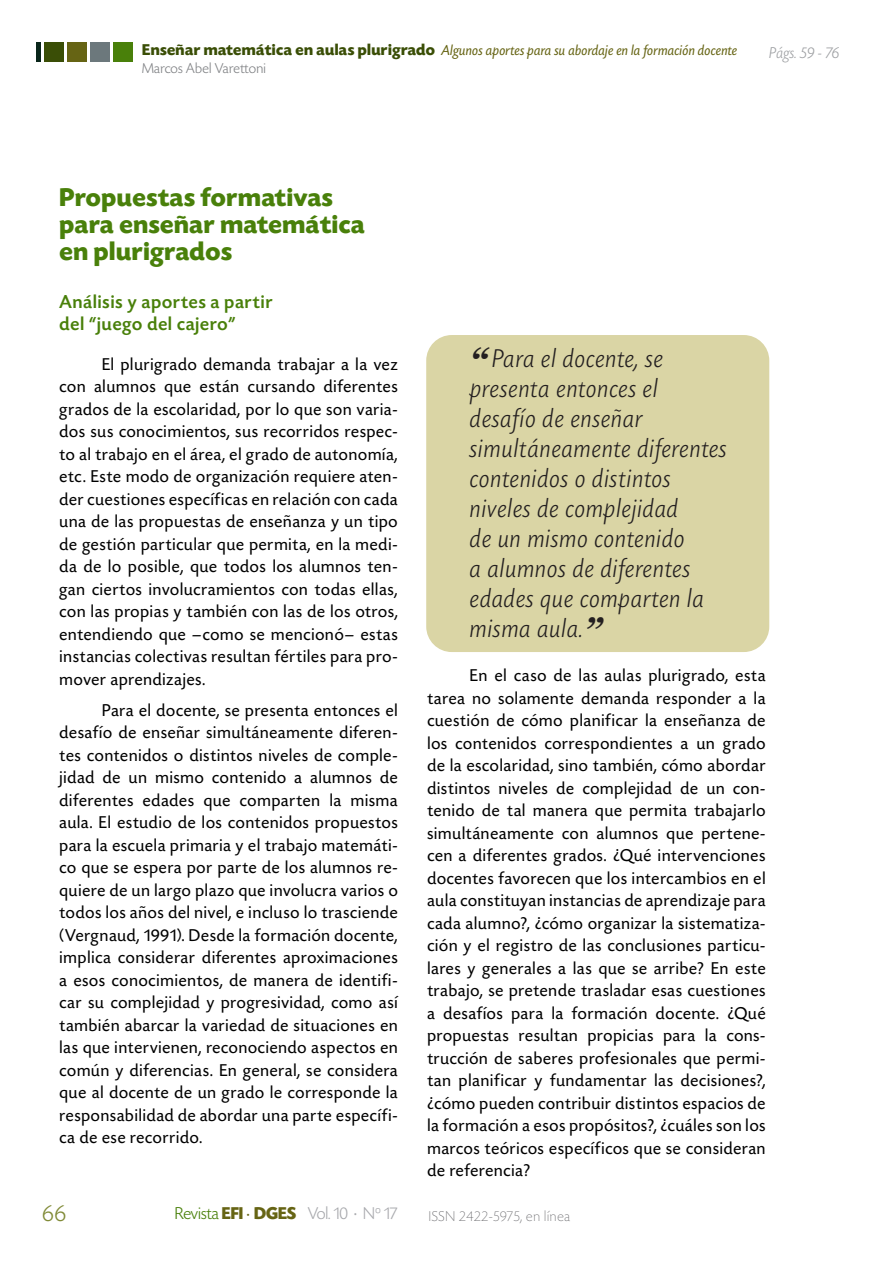
<style>
.page{position:relative;width:893px;height:1263px;background:#fff}
.page>*{position:absolute;margin:0;border:0;box-sizing:border-box;transform-origin:0 0}
.t1{font:italic 300 27px/30px "Today SHOP";letter-spacing:.05em;color:#231f20}
.t2{font:700 27px/27px "Today SHOP";letter-spacing:.025em;color:#49800a}
.t3{font:300 24px "Today SHOP";color:#808a36}
.t4{font:500 19.5px/22.5px "Today SHOP";letter-spacing:.055em;color:#49800a}
.t5{font:18px/22.5px "Today SHOP";letter-spacing:.05em;color:#000;text-align:justify}
.t6{font:300 18px "Today SHOP";color:#a8a9ad}
.t7{font:italic 300 16.5px "Today SHOP";letter-spacing:.025em;color:#9d9fa2}
.t8{font:italic 15px/17.1px "Today SHOP";letter-spacing:.025em;color:#666414}
.t9{font:200 15px "Today SHOP";letter-spacing:.05em;color:#636366}
.s1{font-weight:700;font-style:normal;font-size:16.5px;color:#3a4e06}
.s2{font-weight:300;font-style:normal;color:#808285}
.s3{font-family:"Georgia";font-weight:700;font-size:34.5px}
.s4{color:#49800a}
.s5{font-weight:700;color:#666414}
.s6{font-family:"Minion Pro";font-weight:400;color:#666414}
.s7{font-family:"Trasandina W03";font-size:15px}
</style>
<div class="page">
<div style="left:426px;top:335px;width:343px;height:317px;background:#dad5a5;border-radius:26px"></div>
<div style="left:44px;top:43px;width:19px;height:19px;background:#3a4e06"></div>
<div style="left:67px;top:43px;width:19px;height:19px;background:#666414"></div>
<div style="left:90px;top:43px;width:20px;height:19px;background:#6c787c"></div>
<div style="left:113px;top:43px;width:20px;height:19px;background:#49800a"></div>
<hr style="left:36px;top:43px;width:4px;height:19px;background:#09261a">
<p class="t8" style="left:142px;top:43px;width:596px"><span class="s1">Enseñar matemática en aulas plurigrado</span> Algunos aportes para su abordaje en la formación docente<br><span class="s2">Marcos Abel Varettoni</span></p>
<p class="t7" style="left:769px;top:44px;width:71px">Págs. 59 - 76</p>
<h1 class="t2" style="left:60px;top:184px;width:307px">Propuestas formativas para enseñar matemática en plurigrados</h1>
<p class="t4" style="left:60px;top:291px;width:214px">Análisis y aportes a partir del “juego del cajero”</p>
<p class="t5" style="left:60px;top:353px;width:340px;text-indent:43px">El plurigrado demanda trabajar a la vez con alumnos que están cursando diferentes grados de la escolaridad, por lo que son varia&shy;dos sus conocimientos, sus recorridos respec&shy;to al trabajo en el área, el grado de autonomía, etc. Este modo de organización requiere aten&shy;der cuestiones específicas en relación con cada una de las propuestas de enseñanza y un tipo de gestión particular que permita, en la medi&shy;da de lo posible, que todos los alumnos ten&shy;gan ciertos involucramientos con todas ellas, con las propias y también con las de los otros, entendiendo que –como se mencionó– estas instancias colectivas resultan fértiles para pro&shy;mover aprendizajes.</p>
<p class="t5" style="left:60px;top:699px;width:340px;text-indent:43px">Para el docente, se presenta entonces el desafío de enseñar simultáneamente diferen&shy;tes contenidos o distintos niveles de comple&shy;jidad de un mismo contenido a alumnos de diferentes edades que comparten la misma aula. El estudio de los contenidos propuestos para la escuela primaria y el trabajo matemáti&shy;co que se espera por parte de los alumnos re&shy;quiere de un largo plazo que involucra varios o todos los años del nivel, e incluso lo trasciende (Vergnaud, 1991). Desde la formación docente, implica considerar diferentes aproximaciones a esos conocimientos, de manera de identifi&shy;car su complejidad y progresividad, como así también abarcar la variedad de situaciones en las que intervienen, reconociendo aspectos en común y diferencias. En general, se considera que al docente de un grado le corresponde la responsabilidad de abordar una parte específi&shy;ca de ese recorrido.</p>
<h1 class="t1" style="left:470px;top:344px;width:258px"><span class="s3">“</span>Para el docente, se presenta entonces el desafío de enseñar simultáneamente diferentes contenidos o distintos niveles de complejidad<br>de un mismo contenido<br>a alumnos de diferentes edades que comparten la misma aula.<span class="s3">”</span></h1>
<p class="t5" style="left:427px;top:665px;width:340px;text-indent:43px">En el caso de las aulas plurigrado, esta tarea no solamente demanda responder a la cuestión de cómo planificar la enseñanza de los contenidos correspondientes a un grado de la escolaridad, sino también, cómo abordar distintos niveles de complejidad de un con&shy;tenido de tal manera que permita trabajarlo simultáneamente con alumnos que pertene&shy;cen a diferentes grados. ¿Qué intervenciones docentes favorecen que los intercambios en el aula constituyan instancias de aprendizaje para cada alumno?, ¿cómo organizar la sistematiza&shy;ción y el registro de las conclusiones particu&shy;lares y generales a las que se arribe? En este trabajo, se pretende trasladar esas cuestiones a desafíos para la formación docente. ¿Qué propuestas resultan propicias para la cons&shy;trucción de saberes profesionales que permi&shy;tan planificar y fundamentar las decisiones?, ¿cómo pueden contribuir distintos espacios de la formación a esos propósitos?, ¿cuáles son los marcos teóricos específicos que se consideran de referencia?</p>
<h2 class="t3" style="left:43px;top:1201px;width:25px">66</h2>
<p class="t9" style="left:429px;top:1208px;width:143px">ISSN 2422-5975, en línea</p>
<p class="t6" style="left:175px;top:1204px;width:224px"><span class="s4">Revista</span> <span class="s5">EFI</span> <span class="s6">·</span> <span class="s5">DGES</span> Vol. 10 <sup>.</sup> N<span class="s7">º</span> 17</p>
</div>
